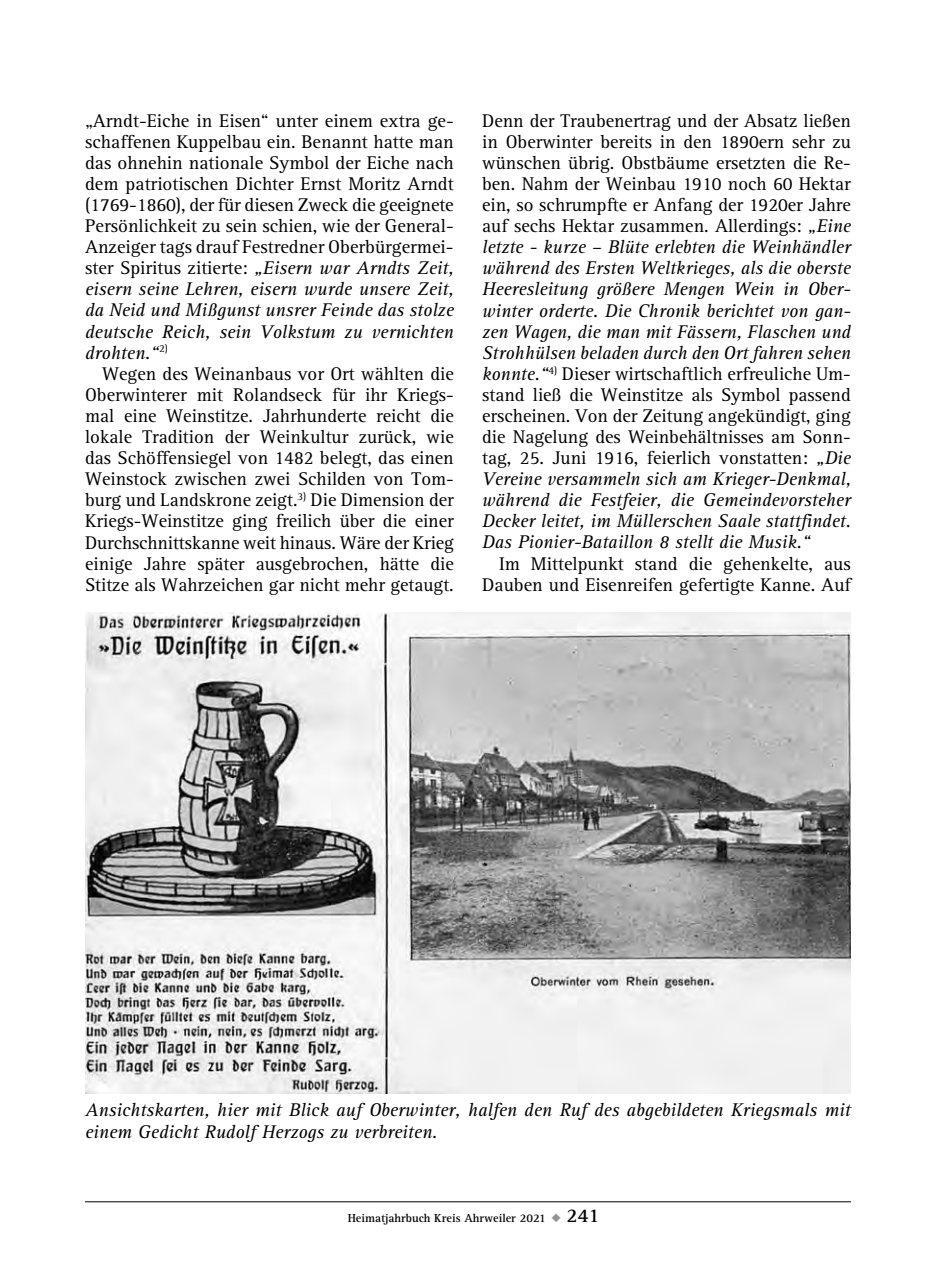
<style>
.page{position:relative;width:936px;height:1276px;background:#fff}
.page>*{position:absolute;margin:0;border:0;box-sizing:border-box;transform-origin:0 0}
.t1{font:19px/21px "AT Rotis Serif";color:#000;text-align:justify}
.t2{font:italic 19px/21px "AT Rotis Serif";color:#000;text-align:justify}
.t3{font:700 12px "AT Rotis Serif";color:#000}
.s1{font-style:italic}
.s2{font-style:normal}
.s3{color:#939393}
.s4{font-size:20px}
</style>
<div class="page">
<hr style="left:85px;top:1201px;width:765px;height:1px;background:#000">
<img style="left:85px;top:612px;width:765px;height:482px">
<p class="t1" style="left:85px;top:111px;width:370px">„Arndt-Eiche in Eisen“ unter einem extra ge&shy;schaffenen Kuppelbau ein. Benannt hatte man das ohnehin nationale Symbol der Eiche nach dem patriotischen Dichter Ernst Moritz Arndt (1769-1860), der für diesen Zweck die geeignete Persönlichkeit zu sein schien, wie der General-Anzeiger tags drauf Festredner Oberbürgermei&shy;ster Spiritus zitierte: <span class="s1">„Eisern war Arndts Zeit, eisern seine Lehren, eisern wurde unsere Zeit, da Neid und Mißgunst unsrer Feinde das stolze deutsche Reich, sein Volkstum zu vernichten drohten.“</span><sup>2)</sup></p>
<p class="t1" style="left:85px;top:363px;width:370px;text-indent:17px">Wegen des Weinanbaus vor Ort wählten die Oberwinterer mit Rolandseck für ihr Kriegs&shy;mal eine Weinstitze. Jahrhunderte reicht die lokale Tradition der Weinkultur zurück, wie das Schöffensiegel von 1482 belegt, das einen Weinstock zwischen zwei Schilden von Tom&shy;burg und Landskrone zeigt.<sup>3)</sup> Die Dimension der Kriegs-Weinstitze ging freilich über die einer Durchschnittskanne weit hinaus. Wäre der Krieg einige Jahre später ausgebrochen, hätte die Stitze als Wahrzeichen gar nicht mehr getaugt.</p>
<p class="t2" style="left:482px;top:111px;width:370px"><span class="s2">Denn der Traubenertrag und der Absatz ließen in Oberwinter bereits in den 1890ern sehr zu wünschen übrig. Obstbäume ersetzten die Re&shy;ben. Nahm der Weinbau 1910 noch 60 Hektar ein, so schrumpfte er Anfang der 1920er Jahre auf sechs Hektar zusammen. Allerdings:</span> „Eine letzte - kurze – Blüte erlebten die Weinhändler während des Ersten Weltkrieges, als die oberste Heeresleitung größere Mengen Wein in Ober&shy;winter orderte. Die Chronik berichtet von gan&shy;zen Wagen, die man mit Fässern, Flaschen und Strohhülsen beladen durch den Ort fahren sehen konnte.“<sup>4)</sup> <span class="s2">Dieser wirtschaftlich erfreuliche Um&shy;stand ließ die Weinstitze als Symbol passend erscheinen. Von der Zeitung angekündigt, ging die Nagelung des Weinbehältnisses am Sonn&shy;tag, 25. Juni 1916, feierlich vonstatten:</span> „Die Vereine versammeln sich am Krieger-Denkmal, während die Festfeier, die Gemeindevorsteher Decker leitet, im Müllerschen Saale stattfindet.<br>Das Pionier-Bataillon 8 stellt die Musik.“</p>
<p class="t1" style="left:482px;top:553px;width:370px;text-align:right">Im Mittelpunkt stand die gehenkelte, aus<br>Dauben und Eisenreifen gefertigte Kanne. Auf</p>
<p class="t2" style="left:85px;top:1100px;width:767px">Ansichtskarten, hier mit Blick auf Oberwinter, halfen den Ruf des abgebildeten Kriegsmals mit einem Gedicht Rudolf Herzogs zu verbreiten.</p>
<p class="t3" style="left:348px;top:1210px;width:253px">Heimatjahrbuch Kreis Ahrweiler 2021 <span class="s3">◆</span> <span class="s4">241</span></p>
</div>
